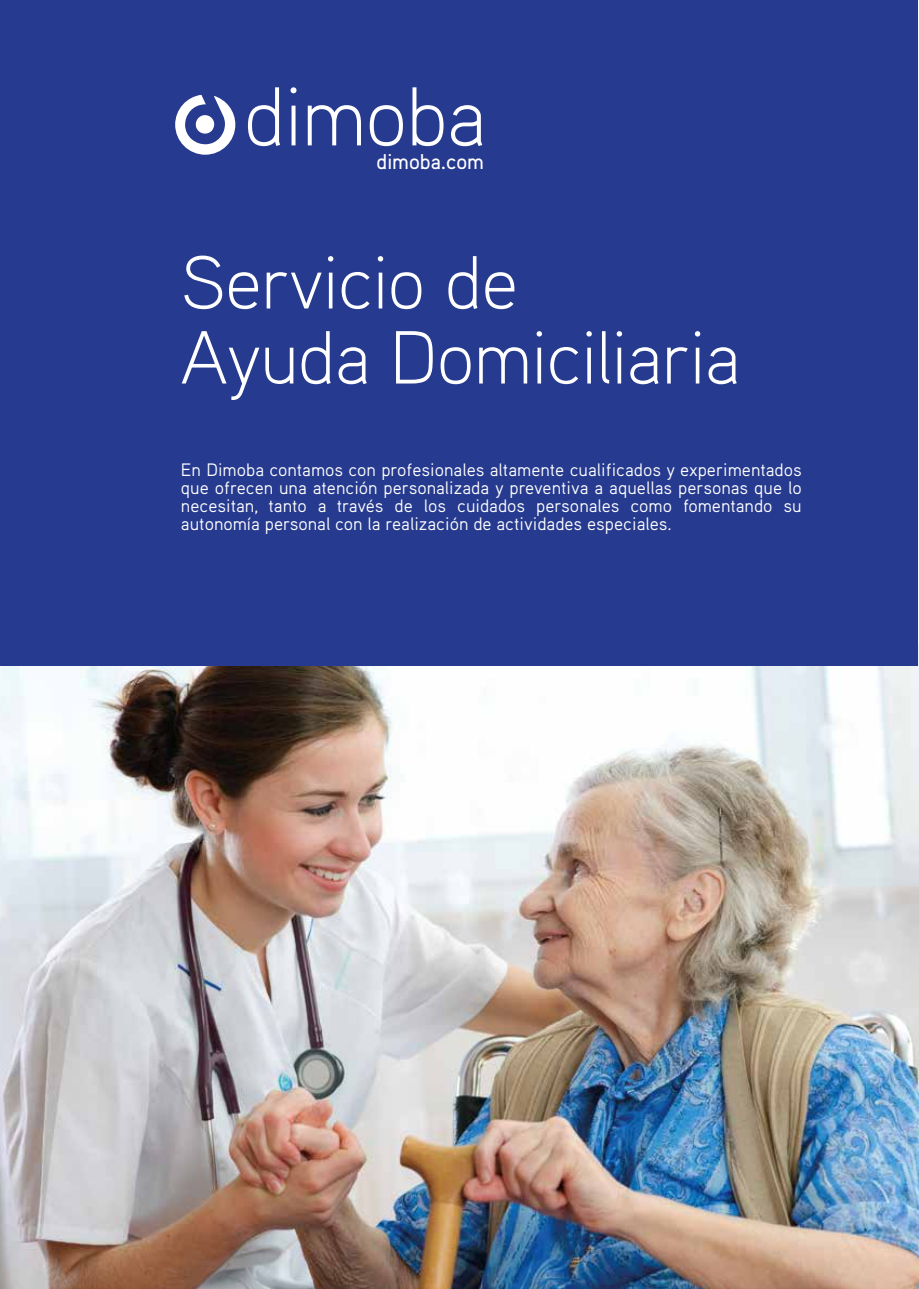
<style>
.page{position:relative;width:919px;height:1289px;background:#fff}
.page>*{position:absolute;margin:0;border:0;box-sizing:border-box;transform-origin:0 0}
.t1{font:300 83.1px "Aaux Pro";color:#fff}
.t2{font:300 75px/75px "Aaux Pro";color:#fff}
.t3{font:500 21.3px "Aaux Pro";color:#fff}
.t4{font:18px/18px "Aaux Pro";color:#fff;text-align:justify}
</style>
<div class="page">
<img style="left:0;top:644px;width:918px;height:644px">
<div style="left:0;top:0;width:917px;height:665px;background:#263a8f"></div>
<svg style="left:175px;top:95px;width:60px;height:60px"></svg>
<h1 class="t1" style="left:244px;top:64px;width:243px">dimoba</h1>
<p class="t3" style="left:376px;top:148px;width:109px">dimoba.com</p>
<h2 class="t2" style="left:181px;top:242px;width:560px">Servicio de<br>Ayuda Domiciliaria</h2>
<p class="t4" style="left:181px;top:460px;width:622px">En Dimoba contamos con profesionales altamente cualificados y experimentados que ofrecen una atención personalizada y preventiva a aquellas personas que lo necesitan, tanto a través de los cuidados personales como fomentando su autonomía personal con la realización de actividades especiales.</p>
</div>
